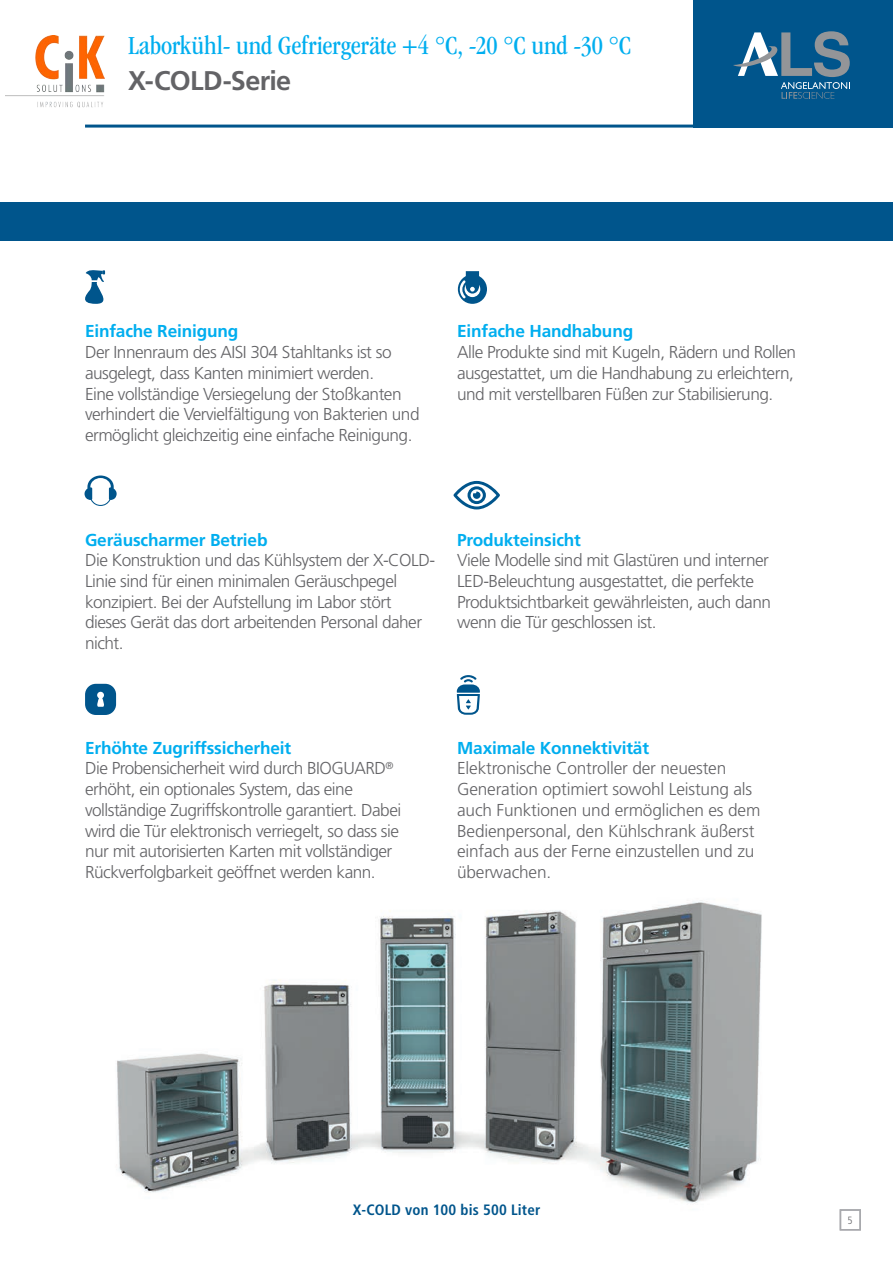
<style>
.page{position:relative;width:893px;height:1263px;background:#fff}
.page>*{position:absolute;margin:0;border:0;box-sizing:border-box;transform-origin:0 0}
.t1{font:condensed 27px "ITC Garamond Std";letter-spacing:-.005em;color:#00aeef}
.t2{font:700 27px "Frutiger LT Std";letter-spacing:-.025em;color:#636366}
.t3{font:300 17.25px/20.7px "Frutiger LT Std";letter-spacing:-.03em;color:#636366}
.t4{font:300 17.25px/20.7px "Frutiger LT Std";letter-spacing:-.01em;color:#636366}
.t5{font:700 17.25px "Frutiger LT Std";letter-spacing:-.01em;color:#00aeef}
.t6{font:700 condensed 15px "Frutiger LT Std";letter-spacing:.01em;color:#00558c}
.t7{font:300 condensed 10.5px "Frutiger LT Std";color:#636366}
.s1{font-weight:700;color:#00aeef}
</style>
<div class="page">
<img style="left:117px;top:900px;width:645px;height:303px">
<div style="left:693px;top:0;width:200px;height:128px;background:#00558c"></div>
<hr style="left:85px;top:125px;width:616px;height:3px;background:#00558c">
<svg style="left:733px;top:31px;width:117px;height:68px"></svg>
<div style="left:840px;top:1209px;width:21px;height:21px;border:2px solid #a8a9ad"></div>
<svg style="left:458px;top:275px;width:29px;height:29px"></svg>
<svg style="left:460px;top:271px;width:19px;height:27px"></svg>
<svg style="left:457px;top:675px;width:23px;height:40px"></svg>
<svg style="left:85px;top:270px;width:21px;height:34px"></svg>
<div style="left:85px;top:684px;width:31px;height:31px;background:#00558c;border-radius:11px"></div>
<svg style="left:97px;top:692px;width:7px;height:15px"></svg>
<svg style="left:85px;top:475px;width:32px;height:31px"></svg>
<div style="left:0;top:203px;width:893px;height:38px;background:#00558c"></div>
<svg style="left:453px;top:481px;width:47px;height:28px"></svg>
<img style="left:6px;top:36px;width:99px;height:72px">
<h1 class="t1" style="left:128px;top:31px;width:505px">Laborkühl- und Gefriergeräte +4 °C, -20 °C und -30 °C</h1>
<h1 class="t2" style="left:128px;top:65px;width:165px">X-COLD-Serie</h1>
<p class="t5" style="left:85px;top:321px;width:155px">Einfache Reinigung</p>
<p class="t3" style="left:85px;top:342px;width:336px">Der Innenraum des AISI 304 Stahltanks ist so ausgelegt, dass Kanten minimiert werden.<br>Eine vollständige Versiegelung der Stoßkanten verhindert die Vervielfältigung von Bakterien und ermöglicht gleichzeitig eine einfache Reinigung.</p>
<p class="t5" style="left:457px;top:321px;width:178px">Einfache Handhabung</p>
<p class="t3" style="left:457px;top:342px;width:340px">Alle Produkte sind mit Kugeln, Rädern und Rollen ausgestattet, um die Handhabung zu erleichtern, und mit verstellbaren Füßen zur Stabilisierung.</p>
<p class="t5" style="left:85px;top:529px;width:184px">Geräuscharmer Betrieb</p>
<p class="t3" style="left:85px;top:550px;width:352px">Die Konstruktion und das Kühlsystem der X-COLD-Linie sind für einen minimalen Geräuschpegel konzipiert. Bei der Aufstellung im Labor stört dieses Gerät das dort arbeitenden Personal daher nicht.</p>
<p class="t5" style="left:457px;top:529px;width:125px">Produkteinsicht</p>
<p class="t3" style="left:457px;top:550px;width:315px">Viele Modelle sind mit Glastüren und interner LED-Beleuchtung ausgestattet, die perfekte Produktsichtbarkeit gewährleisten, auch dann wenn die Tür geschlossen ist.</p>
<p class="t3" style="left:85px;top:738px;width:318px"><span class="s1">Erhöhte Zugriffssicherheit<br></span>Die Probensicherheit wird durch BIOGUARD<sup>® </sup>erhöht, ein optionales System, das eine vollständige Zugriffskontrolle garantiert. Dabei wird die Tür elektronisch verriegelt, so dass sie nur mit autorisierten Karten mit vollständiger Rückverfolgbarkeit geöffnet werden kann.</p>
<p class="t5" style="left:457px;top:737px;width:193px">Maximale Konnektivität</p>
<p class="t4" style="left:457px;top:758px;width:305px">Elektronische Controller der neuesten Generation optimiert sowohl Leistung als auch Funktionen und ermöglichen es dem Bedienpersonal, den Kühlschrank äußerst einfach aus der Ferne einzustellen und zu überwachen.</p>
<p class="t6" style="left:353px;top:1201px;width:189px">X-COLD von 100 bis 500 Liter</p>
<p class="t7" style="left:848px;top:1214px;width:7px">5</p>
</div>
